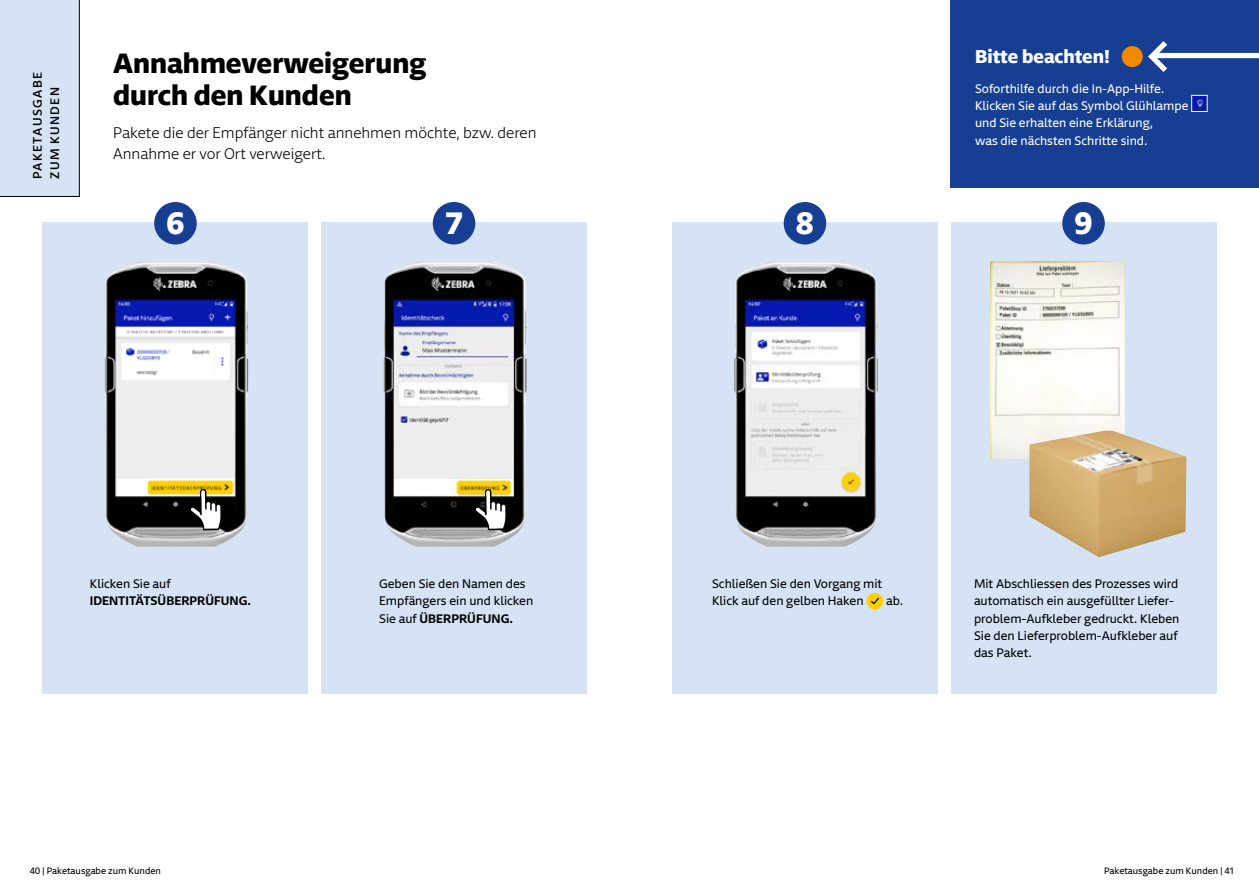
<style>
.page{position:relative;width:1259px;height:893px;background:#fff}
.page>*{position:absolute;margin:0;border:0;box-sizing:border-box;transform-origin:0 0}
.t1{font:700 30px "Newson GLSDTP";color:#fff}
.Headline_Tape_20_pt{font:700 27px/32.4px "Newson GLSDTP";color:#000}
.U-bodytext_8_5pt_reg{font:700 18px "Newson GLSDTP";color:#fff}
.U-Intro-2{font:300 15px "Newson GLSDTP";color:#000}
.U-bodytext_8_5pt_reg-2{font:12px/17.2px "Newson GLSDTP";color:#000}
.U-bodytext_8_5pt_reg-3{font:12px/17.2px "Newson GLSDTP";color:#fff}
.U-bodytext_8_5pt_reg-4{font:600 12px/17.2px "Newson GLSDTP";color:#000}
.U-Tag{font:500 12px/17.2px "Newson GLSDTP";letter-spacing:.11em;color:#000}
.t2{font:9px "Newson GLSDTP";color:#000}
.s1{font-weight:400}
.s2{font-weight:600}
</style>
<div class="page">
<div style="left:950px;top:223px;width:266px;height:471px;background:#d5e3f5"></div>
<div style="left:672px;top:223px;width:266px;height:471px;background:#d5e3f5"></div>
<div style="left:1062px;top:202px;width:42px;height:42px;background:#163f93;border-radius:50%"></div>
<div style="left:783px;top:202px;width:43px;height:42px;background:#163f93;border-radius:50%"></div>
<div style="left:866px;top:593px;width:17px;height:16px;background:#ffd005;border-radius:50%"></div>
<svg style="left:870px;top:597px;width:9px;height:8px"></svg>
<div style="left:321px;top:223px;width:266px;height:471px;background:#d5e3f5"></div>
<div style="left:43px;top:223px;width:265px;height:471px;background:#d5e3f5"></div>
<div style="left:433px;top:202px;width:42px;height:42px;background:#163f93;border-radius:50%"></div>
<div style="left:154px;top:202px;width:43px;height:42px;background:#163f93;border-radius:50%"></div>
<img style="left:990px;top:261px;width:134px;height:197px">
<img style="left:1029px;top:431px;width:157px;height:126px">
<img style="left:105px;top:261px;width:143px;height:286px">
<img style="left:383px;top:261px;width:144px;height:286px">
<img style="left:734px;top:261px;width:143px;height:286px">
<div style="left:0;top:0;width:80px;height:197px;background:#d5e3f5"></div>
<svg style="left:189px;top:489px;width:33px;height:41px"></svg>
<svg style="left:474px;top:489px;width:33px;height:41px"></svg>
<div style="left:950px;top:0;width:309px;height:188px;background:#163f93"></div>
<div style="left:1121px;top:46px;width:21px;height:21px;background:#f18900;border-radius:50%"></div>
<svg style="left:1148px;top:41px;width:111px;height:31px"></svg>
<img style="left:1193px;top:97px;width:12px;height:13px">
<div style="left:1191px;top:95px;width:16px;height:17px;border:1px solid #fff"></div>
<p class="U-Tag" style="left:27px;top:179px;width:108px;rotate:-90deg">PAKETAUSGABE<br>ZUM KUNDEN</p>
<p class="Headline_Tape_20_pt" style="left:113px;top:43px;width:314px">Annahmeverweigerung durch den Kunden</p>
<p class="U-Intro-2" style="left:113px;top:120px;width:425px">Pakete die der Empfänger nicht annehmen möchte, bzw. deren</p>
<p class="U-Intro-2" style="left:113px;top:140px;width:214px">Annahme er vor Ort verweigert.</p>
<p class="t1" style="left:166px;top:196px;width:19px">6</p>
<p class="t1" style="left:445px;top:196px;width:19px">7</p>
<p class="U-bodytext_8_5pt_reg-4" style="left:90px;top:573px;width:163px"><span class="s1">Klicken Sie auf<br></span>IDENTITÄTSÜBERPRÜFUNG.</p>
<p class="U-bodytext_8_5pt_reg-2" style="left:379px;top:573px;width:156px">Geben Sie den Namen des<br>Empfängers ein und klicken<br>Sie auf <span class="s2">ÜBERPRÜFUNG.</span></p>
<p class="U-bodytext_8_5pt_reg" style="left:975px;top:40px;width:136px">Bitte beachten!</p>
<p class="U-bodytext_8_5pt_reg-3" style="left:975px;top:78px;width:215px">Soforthilfe durch die In-App-Hilfe.<br>Klicken Sie auf das Symbol Glühlampe</p>
<p class="U-bodytext_8_5pt_reg-3" style="left:975px;top:113px;width:180px">und Sie erhalten eine Erklärung, was die nächsten Schritte sind.</p>
<p class="t1" style="left:796px;top:196px;width:19px">8</p>
<p class="t1" style="left:1074px;top:196px;width:19px">9</p>
<p class="U-bodytext_8_5pt_reg-2" style="left:712px;top:573px;width:172px">Schließen Sie den Vorgang mit<br>Klick auf den gelben Haken</p>
<p class="U-bodytext_8_5pt_reg-2" style="left:886px;top:591px;width:19px">ab.</p>
<p class="U-bodytext_8_5pt_reg-2" style="left:974px;top:573px;width:207px">Mit Abschliessen des Prozesses wird automatisch ein ausgefüllter Liefer&shy;problem-Aufkleber gedruckt. Kleben</p>
<p class="U-bodytext_8_5pt_reg-2" style="left:974px;top:625px;width:205px">Sie den Lieferproblem-Aufkleber auf das Paket.</p>
<p class="t2" style="left:30px;top:863px;width:133px">40 | Paketausgabe zum Kunden</p>
<p class="t2" style="left:1104px;top:863px;width:131px">Paketausgabe zum Kunden | 41</p>
</div>
